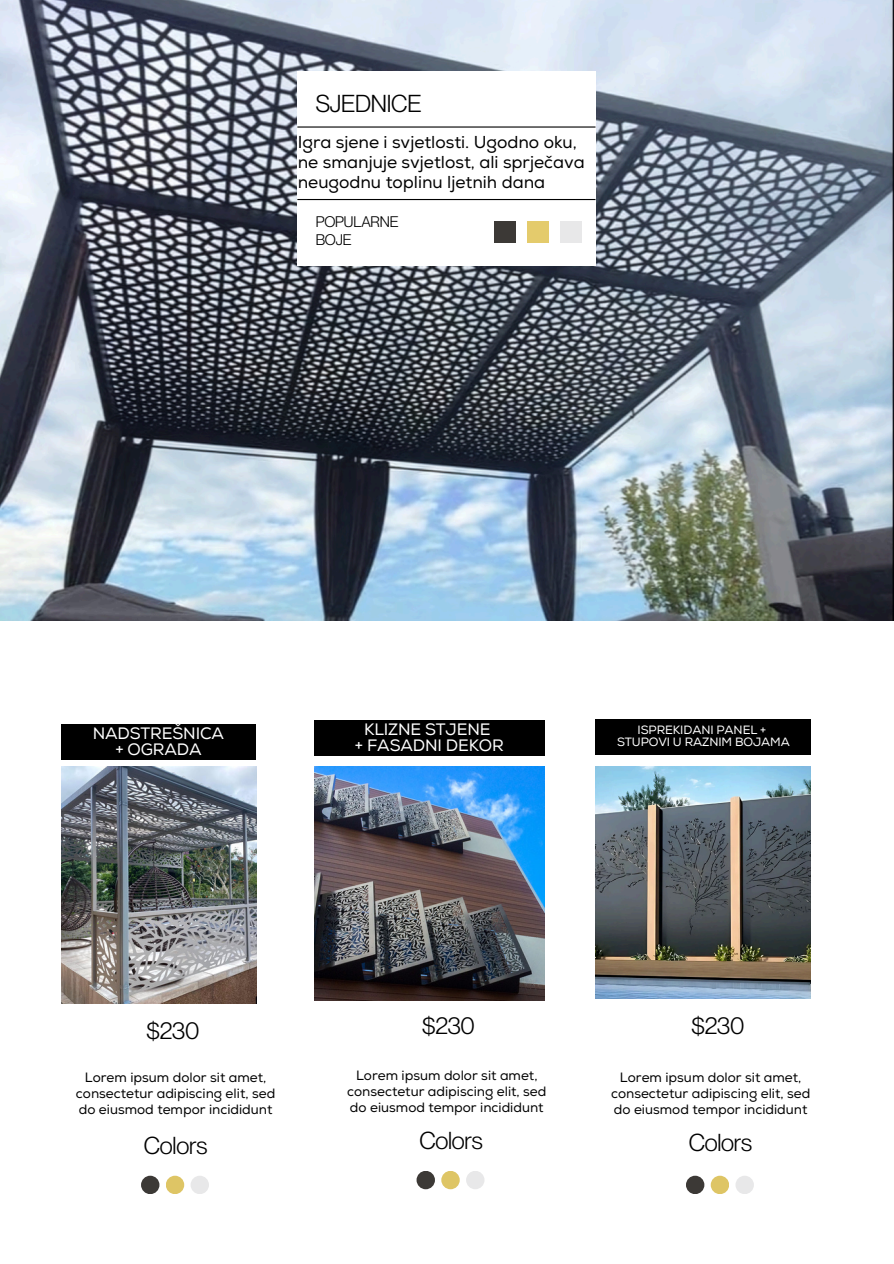
<style>
.page{position:relative;width:894px;height:1264px;background:#fff}
.page>*{position:absolute;margin:0;border:0;box-sizing:border-box;transform-origin:0 0}
.t1{font:24px "Neue Montreal";letter-spacing:-.01em;color:#000}
.t2{font:17.25px/20.2px "Nexa";color:#000}
.t3{font:16.5px/15.8px "Nexa";letter-spacing:-.01em;color:#fff;text-align:center}
.t4{font:15px/18px "Neue Montreal";letter-spacing:-.01em;color:#000}
.t5{font:13.5px/15.8px "Nexa";color:#000;text-align:center}
.t6{font:12px "Nexa";letter-spacing:-.01em;color:#fff}
</style>
<div class="page">
<img style="left:0;top:0;width:892px;height:620px">
<div style="left:297px;top:72px;width:298px;height:194px;background:#fff"></div>
<div style="left:494px;top:220px;width:22px;height:22px;background:#3c3936"></div>
<div style="left:527px;top:220px;width:22px;height:22px;background:#e4cb6c"></div>
<div style="left:560px;top:220px;width:21px;height:22px;background:#e8e8e9"></div>
<hr style="left:297px;top:126px;width:298px;height:2px;background:#000">
<hr style="left:297px;top:199px;width:298px;height:1px;background:#000">
<div style="left:61px;top:724px;width:195px;height:35px;background:#000"></div>
<div style="left:314px;top:720px;width:230px;height:36px;background:#000"></div>
<div style="left:595px;top:719px;width:215px;height:35px;background:#000"></div>
<div style="left:141px;top:1175px;width:18px;height:19px;background:#3c3936;border-radius:50%"></div>
<div style="left:416px;top:1170px;width:19px;height:19px;background:#3c3936;border-radius:50%"></div>
<div style="left:685px;top:1175px;width:19px;height:19px;background:#3c3936;border-radius:50%"></div>
<div style="left:166px;top:1175px;width:18px;height:19px;background:#dec565;border-radius:50%"></div>
<div style="left:441px;top:1170px;width:18px;height:19px;background:#dec565;border-radius:50%"></div>
<div style="left:710px;top:1175px;width:19px;height:19px;background:#dec565;border-radius:50%"></div>
<div style="left:190px;top:1175px;width:19px;height:19px;background:#e8e8e9;border-radius:50%"></div>
<div style="left:466px;top:1170px;width:18px;height:19px;background:#e8e8e9;border-radius:50%"></div>
<div style="left:735px;top:1175px;width:18px;height:19px;background:#e8e8e9;border-radius:50%"></div>
<img style="left:595px;top:766px;width:215px;height:232px">
<img style="left:61px;top:766px;width:195px;height:237px">
<img style="left:314px;top:766px;width:231px;height:234px">
<p class="t1" style="left:315px;top:89px;width:107px">SJEDNICE</p>
<h6 class="t2" style="left:298px;top:132px;width:288px">Igra sjene i svjetlosti. Ugodno oku, ne smanjuje svjetlost, ali sprječava neugodnu toplinu ljetnih dana</h6>
<h4 class="t4" style="left:315px;top:212px;width:84px">POPULARNE<br>BOJE</h4>
<h1 class="t3" style="left:93px;top:726px;width:133px">NADSTREŠNICA + OGRADA</h1>
<p class="t3" style="left:355px;top:721px;width:150px">KLIZNE STJENE<br>+ FASADNI DEKOR</p>
<p class="t6" style="left:637px;top:722px;width:130px">ISPREKIDANI PANEL +</p>
<h5 class="t6" style="left:616px;top:734px;width:174px">STUPOVI U RAZNIM BOJAMA</h5>
<h3 class="t1" style="left:146px;top:1015px;width:54px">$230</h3>
<p class="t1" style="left:422px;top:1010px;width:54px">$230</p>
<h1 class="t1" style="left:691px;top:1010px;width:54px">$230</h1>
<h2 class="t5" style="left:76px;top:1070px;width:201px">Lorem ipsum dolor sit amet, consectetur adipiscing elit, sed do eiusmod tempor incididunt</h2>
<h3 class="t5" style="left:347px;top:1068px;width:201px">Lorem ipsum dolor sit amet, consectetur adipiscing elit, sed do eiusmod tempor incididunt</h3>
<p class="t5" style="left:611px;top:1070px;width:201px">Lorem ipsum dolor sit amet, consectetur adipiscing elit, sed do eiusmod tempor incididunt</p>
<h1 class="t1" style="left:144px;top:1130px;width:65px">Colors</h1>
<h6 class="t1" style="left:419px;top:1125px;width:65px">Colors</h6>
<h2 class="t1" style="left:688px;top:1128px;width:65px">Colors</h2>
</div>
